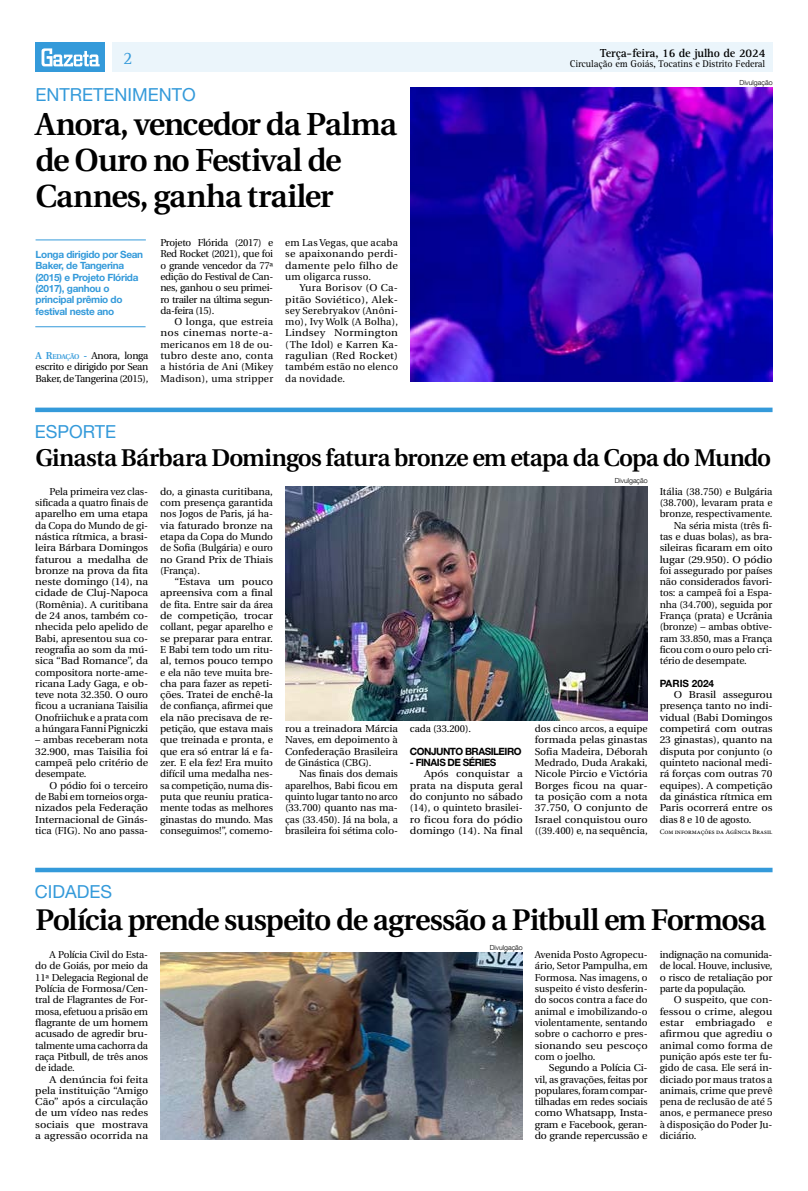
<style>
.page{position:relative;width:808px;height:1191px;background:#fff}
.page>*{position:absolute;margin:0;border:0;box-sizing:border-box;transform-origin:0 0}
.t1{font:600 31.8px/36px "Utopia";letter-spacing:-.035em;color:#000}
.t2{font:600 29.8px "Utopia";letter-spacing:-.04em;color:#000}
.t3{font:600 24.2px "Utopia";letter-spacing:-.035em;color:#000}
.t4{font:18px "Helvetica Neue LT Std";color:#349ada}
.t5{font:18px "Rotis Serif Std";color:#349ada}
.t6{font:700 12px "Rotis Serif Std";letter-spacing:-.01em;color:#000}
.t7{font:10px/11.3px "Utopia";letter-spacing:-.01em;color:#000;text-align:justify}
.t8{font:10px/11.3px "Utopia";letter-spacing:-.01em;color:#000;text-align:justify;scale:1.1 1}
.t9{font:10px/11.3px "Utopia";letter-spacing:-.01em;color:#000;text-align:justify;scale:1.05 1}
.t10{font:10px/11.3px "Utopia";letter-spacing:-.01em;color:#000;text-align:justify;scale:1.04 1}
.t11{font:700 10px/11.3px "Helvetica Neue LT Std";letter-spacing:-.03em;color:#349ada}
.t12{font:10px/11.3px "Utopia";letter-spacing:-.01em;color:#000;text-align:justify;scale:1.06 1}
.t13{font:10px "Rotis Serif Std";letter-spacing:-.01em;color:#000}
.t14{font:700 10px "Helvetica Neue";letter-spacing:-.05em;color:#000}
.t15{font:10px "Utopia";letter-spacing:-.01em;color:#000;scale:1.08 1}
.t16{font:700 10px "Helvetica Neue";color:#000}
.t17{font:300 7px "Helvetica Neue LT Com";color:#000}
.t18{font:7px "Minion Pro";color:#000}
.s1{font-weight:600;color:#349ada}
.s2{font-weight:600;font-size:7px;color:#349ada}
</style>
<div class="page">
<div style="left:112px;top:43px;width:660px;height:29px;background:#ebf5fb"></div>
<div style="left:35px;top:43px;width:70px;height:29px;background:#349ada"></div>
<svg style="left:42px;top:48px;width:58px;height:18px"></svg>
<div style="left:35px;top:407px;width:737px;height:5px;background:#349ada"></div>
<div style="left:35px;top:867px;width:737px;height:5px;background:#349ada"></div>
<hr style="left:36px;top:239px;width:110px;height:1px;background:#349ada">
<hr style="left:35px;top:326px;width:111px;height:1px;background:#349ada">
<img style="left:285px;top:486px;width:363px;height:235px">
<img style="left:160px;top:952px;width:363px;height:187px">
<img style="left:410px;top:88px;width:363px;height:293px">
<h3 class="t5" style="left:123px;top:47px;width:11px">2</h3>
<h3 class="t4" style="left:36px;top:83px;width:162px">ENTRETENIMENTO</h3>
<h1 class="t1" style="left:36px;top:106px;width:363px">Anora, vencedor da Palma de Ouro no Festival de<br>Cannes, ganha trailer</h1>
<p class="t11" style="left:36px;top:248px;width:109px">Longa dirigido por Sean<br>Baker, de Tangerina (2015) e Projeto Flórida (2017), ganhou o principal prêmio do festival neste ano</p>
<p class="t7" style="left:36px;top:350px;width:114px"><span class="s1">A R</span><span class="s2">EDAÇÃO</span> <span class="s1">-</span> Anora, longa escrito e dirigido por Sean Baker, de Tangerina (2015),</p>
<p class="t7" style="left:160px;top:237px;width:114px">Projeto Flórida (2017) e Red Rocket (2021), que foi o grande vencedor da 77ª edição do Festival de Can&shy;nes, ganhou o seu primei&shy;ro trailer na última segun&shy;da-feira (15).</p>
<p class="t10" style="left:160px;top:316px;width:110px;text-indent:14px">O longa, que estreia nos cinemas norte-a&shy;mericanos em 18 de ou&shy;tubro deste ano, conta a história de Ani (Mikey Madison), uma stripper</p>
<p class="t7" style="left:285px;top:237px;width:114px">em Las Vegas, que acaba se apaixonando perdi&shy;damente pelo filho de um oligarca russo.</p>
<p class="t9" style="left:285px;top:282px;width:109px;text-indent:14px">Yura Borisov (O Ca&shy;pitão Soviético), Alek&shy;sey Serebryakov (Anôni&shy;mo), Ivy Wolk (A Bolha), Lindsey Normington (The Idol) e Karren Ka&shy;ragulian (Red Rocket) também estão no elenco da novidade.</p>
<h3 class="t4" style="left:35px;top:420px;width:83px">ESPORTE</h3>
<p class="t6" style="left:600px;top:46px;width:167px">Terça-feira, 16 de julho de 2024</p>
<p class="t13" style="left:570px;top:58px;width:197px">Circulação em Goiás, Tocatins e Distrito Federal</p>
<p class="t17" style="left:739px;top:78px;width:35px">Divulgação</p>
<h3 class="t3" style="left:35px;top:444px;width:737px">Ginasta Bárbara Domingos fatura bronze em etapa da Copa do Mundo</h3>
<p class="t7" style="left:35px;top:486px;width:114px;text-indent:14px">Pela primeira vez clas&shy;sificada a quatro finais de aparelho em uma etapa da Copa do Mundo de gi&shy;nástica rítmica, a brasi&shy;leira Bárbara Domingos faturou a medalha de bronze na prova da fita neste domingo (14), na cidade de Cluj-Napoca (Romênia). A curitibana de 24 anos, também co&shy;nhecida pelo apelido de Babi, apresentou sua co&shy;reografia ao som da mú&shy;sica “Bad Romance”, da compositora norte-ame&shy;ricana Lady Gaga, e ob&shy;teve nota 32.350. O ouro ficou a ucraniana Taisilia Onofriichuk e a prata com a húngara Fanni Pigniczki</p>
<p class="t7" style="left:35px;top:734px;width:114px">– ambas receberam nota 32.900, mas Taisilia foi campeã pelo critério de desempate.</p>
<p class="t7" style="left:35px;top:779px;width:114px;text-indent:14px">O pódio foi o terceiro de Babi em torneios orga&shy;nizados pela Federação Internacional de Ginás&shy;tica (FIG). No ano passa-</p>
<p class="t9" style="left:160px;top:486px;width:109px">do, a ginasta curitibana, com presença garantida nos Jogos de Paris, já ha&shy;via faturado bronze na etapa da Copa do Mundo de Sofia (Bulgária) e ouro no Grand Prix de Thiais (França).</p>
<p class="t8" style="left:160px;top:576px;width:104px;text-indent:14px">“Estava um pouco apreensiva com a final de fita. Entre sair da área de competição, trocar collant, pegar aparelho e se preparar para entrar.<br>E Babi tem todo um ritu&shy;al, temos pouco tempo e ela não teve muita bre&shy;cha para fazer as repeti&shy;ções. Tratei de enchê-la de confiança, afirmei que ela não precisava de re&shy;petição, que estava mais que treinada e pronta, e que era só entrar lá e fa&shy;zer. E ela fez! Era muito difícil uma medalha nes&shy;sa competição, numa dis&shy;puta que reuniu pratica&shy;mente todas as melhores ginastas do mundo. Mas conseguimos!”, comemo-</p>
<p class="t12" style="left:285px;top:723px;width:108px">rou a treinadora Márcia Naves, em depoimento à Confederação Brasileira de Ginástica (CBG).</p>
<p class="t7" style="left:285px;top:768px;width:114px;text-indent:14px">Nas finais dos demais aparelhos, Babi ficou em quinto lugar tanto no arco (33.700) quanto nas ma&shy;ças (33.450). Já na bola, a brasileira foi sétima colo-</p>
<p class="t7" style="left:410px;top:723px;width:63px">cada (33.200).</p>
<p class="t14" style="left:410px;top:745px;width:113px">CONJUNTO BRASILEIRO</p>
<p class="t14" style="left:410px;top:756px;width:88px">- FINAIS DE SÉRIES</p>
<p class="t8" style="left:410px;top:768px;width:104px;text-indent:14px">Após conquistar a prata na disputa geral do conjunto no sábado (14), o quinteto brasilei&shy;ro ficou fora do pódio domingo (14). Na final</p>
<p class="t17" style="left:615px;top:476px;width:35px">Divulgação</p>
<p class="t7" style="left:535px;top:723px;width:114px">dos cinco arcos, a equipe formada pelas ginastas Sofia Madeira, Déborah Medrado, Duda Arakaki, Nicole Pircio e Victória Borges ficou na quar&shy;ta posição com a nota 37.750, O conjunto de Israel conquistou ouro ((39.400) e, na sequência,</p>
<p class="t7" style="left:660px;top:486px;width:114px">Itália (38.750) e Bulgária</p>
<p class="t7" style="left:660px;top:497px;width:114px">(38.700), levaram prata e</p>
<p class="t7" style="left:660px;top:508px;width:114px">bronze, respectivamente.</p>
<p class="t7" style="left:674px;top:520px;width:100px">Na séria mista (três fi-</p>
<p class="t7" style="left:660px;top:531px;width:114px">tas e duas bolas), as bra-</p>
<p class="t15" style="left:660px;top:542px;width:106px">sileiras ficaram em oito</p>
<p class="t8" style="left:660px;top:553px;width:104px">lugar (29.950). O pódio</p>
<p class="t7" style="left:660px;top:565px;width:114px">foi assegurado por países</p>
<p class="t7" style="left:660px;top:576px;width:114px">não considerados favori-</p>
<p class="t7" style="left:660px;top:587px;width:114px">tos: a campeã foi a Espa-</p>
<p class="t7" style="left:660px;top:599px;width:114px">nha (34.700), seguida por</p>
<p class="t7" style="left:660px;top:610px;width:114px">França (prata) e Ucrânia</p>
<p class="t7" style="left:660px;top:621px;width:114px">(bronze) – ambas obtive-</p>
<p class="t7" style="left:660px;top:633px;width:114px">ram 33.850, mas a França</p>
<p class="t7" style="left:660px;top:644px;width:114px">ficou com o ouro pelo cri-</p>
<p class="t7" style="left:660px;top:655px;width:89px">tério de desempate.</p>
<p class="t16" style="left:660px;top:677px;width:56px">PARIS 2024</p>
<p class="t8" style="left:660px;top:689px;width:104px;text-indent:14px">O Brasil assegurou presença tanto no indi&shy;vidual (Babi Domingos competirá com outras 23 ginastas), quanto na disputa por conjunto (o quinteto nacional medi&shy;rá forças com outras 70 equipes). A competição da ginástica rítmica em Paris ocorrerá entre os dias 8 e 10 de agosto.</p>
<p class="t18" style="left:660px;top:826px;width:114px">Com informações da Agência Brasil</p>
<h3 class="t4" style="left:35px;top:880px;width:79px">CIDADES</h3>
<h2 class="t2" style="left:35px;top:903px;width:732px">Polícia prende suspeito de agressão a Pitbull em Formosa</h2>
<p class="t7" style="left:35px;top:949px;width:114px;text-indent:14px">A Polícia Civil do Esta&shy;do de Goiás, por meio da 11ª Delegacia Regional de Polícia de Formosa/Cen&shy;tral de Flagrantes de For&shy;mosa, efetuou a prisão em flagrante de um homem acusado de agredir bru&shy;talmente uma cachorra da raça Pitbull, de três anos de idade.</p>
<p class="t8" style="left:35px;top:1073px;width:104px;text-indent:14px">A denúncia foi feita pela instituição “Amigo Cão” após a circulação de um vídeo nas redes sociais que mostrava a agressão ocorrida na</p>
<p class="t17" style="left:490px;top:942px;width:35px">Divulgação</p>
<p class="t7" style="left:535px;top:949px;width:114px">Avenida Posto Agropecu&shy;ário, Setor Pampulha, em Formosa. Nas imagens, o suspeito é visto desferin&shy;do socos contra a face do animal e imobilizando-o violentamente, sentando sobre o cachorro e pres&shy;sionando seu pescoço com o joelho.</p>
<p class="t9" style="left:535px;top:1062px;width:109px;text-indent:14px">Segundo a Polícia Ci&shy;vil, as gravações, feitas por populares, foram compar&shy;tilhadas em redes sociais como Whatsapp, Insta&shy;gram e Facebook, geran&shy;do grande repercussão e</p>
<p class="t7" style="left:660px;top:949px;width:114px">indignação na comunida&shy;de local. Houve, inclusive, o risco de retaliação por parte da população.</p>
<p class="t10" style="left:660px;top:994px;width:110px;text-indent:14px">O suspeito, que con&shy;fessou o crime, alegou estar embriagado e afirmou que agrediu o animal como forma de punição após este ter fu&shy;gido de casa. Ele será in&shy;diciado por maus tratos a animais, crime que prevê pena de reclusão de até 5 anos, e permanece preso à disposição do Poder Ju&shy;diciário.</p>
</div>
